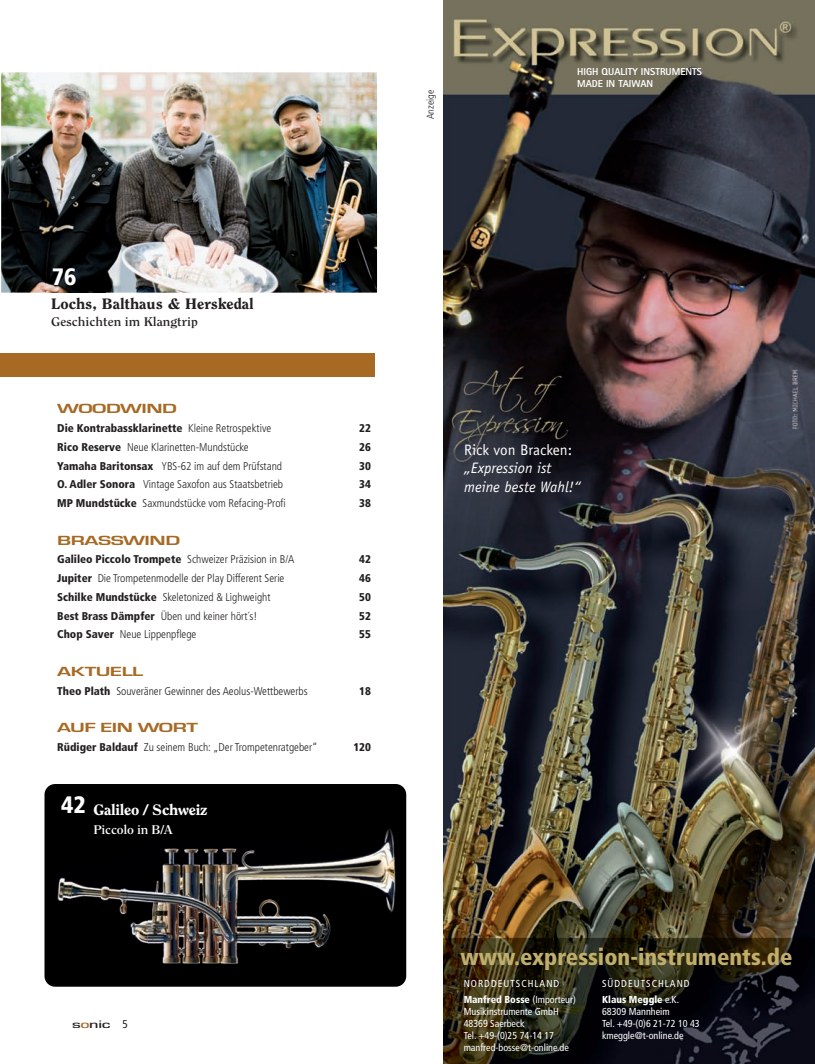
<style>
.page{position:relative;width:815px;height:1064px;background:#fff}
.page>*{position:absolute;margin:0;border:0;box-sizing:border-box;transform-origin:0 0}
.t1{font:900 condensed 23.75px "Frutiger LT Std";color:#fff}
.t2{font:900 condensed 23.12px "Frutiger";color:#c1ae6b}
.t3{font:italic 15.12px/18.1px "Officina Sans";color:#fff}
.t4{font:15.12px "Officina Sans";color:#fff}
.t5{font:800 15px "Clearface Std";color:#231f20;scale:1.1 1}
.t6{font:800 15px "Clearface Std";letter-spacing:-.015em;color:#fff;scale:1.1 1}
.t7{font:700 13.75px "Eurostile T";letter-spacing:-.02em;color:#a66a25;scale:1.6 1}
.t8{font:700 12.5px "Clearface Std";color:#231f20;scale:1.1 1}
.t9{font:700 12.5px "Clearface Std";letter-spacing:-.015em;color:#fff;scale:1.1 1}
.t10{font:300 condensed 11.25px "Frutiger LT Std";color:#231f20}
.t11{font:900 condensed 11.25px "Frutiger LT Std";color:#231f20}
.t12{font:500 11.25px "Eurostile T";letter-spacing:-.02em;color:#231f20;scale:1.6 1}
.t13{font:condensed 10.12px/12.1px "Frutiger";color:#fff}
.t14{font:condensed 10.12px/15.9px "Frutiger";letter-spacing:.1em;color:#fff}
.t15{font:800 10.12px/12.1px "Rotis Sans Serif";color:#fff}
.t16{font:300 condensed 10px "Frutiger LT Std";color:#231f20}
.s1{font-weight:300}
.s2{font-weight:900}
.s3{font-family:"Frutiger LT Std";font-weight:900;font-stretch:condensed;font-size:23.75px}
.s4{color:#a66a25}
.s5{font-family:"Frutiger LT Std";font-weight:400;font-stretch:condensed}
</style>
<div class="page">
<div style="left:0;top:353px;width:375px;height:24px;background:#a66a25"></div>
<img style="left:1px;top:72px;width:377px;height:221px">
<img style="left:46px;top:259px;width:60px;height:34px">
<img style="left:443px;top:0;width:372px;height:1064px">
<img style="left:45px;top:784px;width:361px;height:202px">
<p class="t16" style="left:426px;top:119px;width:31px;rotate:-90deg">Anzeige</p>
<p class="t15" style="left:577px;top:67px;width:127px">HIGH QUALITY INSTRUMENTS<br>MADE IN TAIWAN</p>
<h1 class="t1" style="left:52px;top:267px;width:26px">76</h1>
<h3 class="t5" style="left:51px;top:298px;width:186px">Lochs, Balthaus &amp; Herskedal</h3>
<p class="t8" style="left:51px;top:316px;width:135px">Geschichten im Klangtrip</p>
<p class="t7" style="left:57px;top:400px;width:76px">WOODWIND</p>
<p class="t11" style="left:57px;top:424px;width:215px">Die Kontrabassklarinette <span class="s1">Kleine Retrospektive</span></p>
<p class="t11" style="left:359px;top:424px;width:13px">22</p>
<p class="t10" style="left:57px;top:442px;width:193px"><span class="s2">Rico Reserve</span> Neue Klarinetten-Mundstücke</p>
<p class="t11" style="left:359px;top:442px;width:13px">26</p>
<p class="t10" style="left:57px;top:461px;width:226px"><span class="s2">Yamaha Baritonsax</span> YBS-62 im auf dem Prüfstand</p>
<p class="t11" style="left:359px;top:461px;width:13px">30</p>
<p class="t10" style="left:57px;top:480px;width:227px"><span class="s2">O. Adler Sonora</span> Vintage Saxofon aus Staatsbetrieb</p>
<p class="t11" style="left:359px;top:480px;width:13px">34</p>
<p class="t10" style="left:57px;top:499px;width:230px"><span class="s2">MP Mundstücke</span> Saxmundstücke vom Refacing-Profi</p>
<p class="t11" style="left:359px;top:499px;width:13px">38</p>
<p class="t7" style="left:57px;top:532px;width:78px">BRASSWIND</p>
<p class="t10" style="left:57px;top:555px;width:239px"><span class="s2">Galileo Piccolo Trompete</span> Schweizer Präzision in B/A</p>
<p class="t11" style="left:359px;top:555px;width:13px">42</p>
<p class="t10" style="left:57px;top:574px;width:229px"><span class="s2">Jupiter</span> Die Trompetenmodelle der Play Different Serie</p>
<p class="t11" style="left:359px;top:574px;width:13px">46</p>
<p class="t10" style="left:57px;top:592px;width:215px"><span class="s2">Schilke Mundstücke</span> Skeletonized &amp; Lighweight</p>
<p class="t11" style="left:359px;top:592px;width:13px">50</p>
<p class="t10" style="left:57px;top:611px;width:202px"><span class="s2">Best Brass Dämpfer</span> Üben und keiner hört´s!</p>
<p class="t11" style="left:359px;top:611px;width:13px">52</p>
<p class="t10" style="left:57px;top:630px;width:141px"><span class="s2">Chop Saver</span> Neue Lippenpflege</p>
<p class="t11" style="left:359px;top:630px;width:13px">55</p>
<p class="t7" style="left:57px;top:663px;width:55px">AKTUELL</p>
<p class="t10" style="left:57px;top:686px;width:252px"><span class="s2">Theo Plath</span> Souveräner Gewinner des Aeolus-Wettbewerbs</p>
<p class="t11" style="left:359px;top:686px;width:13px">18</p>
<p class="t7" style="left:57px;top:719px;width:90px">AUF EIN WORT</p>
<p class="t10" style="left:57px;top:742px;width:262px"><span class="s2">Rüdiger Baldauf</span> Zu seinem Buch: „Der Trompetenratgeber“</p>
<p class="t11" style="left:353px;top:742px;width:19px">120</p>
<h3 class="t6" style="left:61px;top:803px;width:135px"><span class="s3">42</span> Galileo / Schweiz</h3>
<p class="t9" style="left:93px;top:824px;width:73px">Piccolo in B/A</p>
<p class="t12" style="left:72px;top:1017px;width:36px">s<span class="s4">o</span>nic <span class="s5">5</span></p>
<h3 class="t4" style="left:464px;top:444px;width:109px">Rick von Bracken:</h3>
<h3 class="t3" style="left:464px;top:460px;width:118px">„Expression ist meine beste Wahl!“</h3>
<h2 class="t2" style="left:460px;top:947px;width:334px">www.expression-instruments.de</h2>
<p class="t14" style="left:602px;top:976px;width:89px">SÜDDEUTSCHLAND<br><span class="s2">Klaus Meggle</span> e.K.</p>
<p class="t13" style="left:602px;top:1006px;width:99px">68309 Mannheim<br>Tel. +49-(0)6 21-72 10 43 kmeggle@t-online.de</p>
<p class="t14" style="left:464px;top:976px;width:114px">NORDDEUTSCHLAND<br><span class="s2">Manfred Bosse</span> (Importeur)</p>
<p class="t13" style="left:464px;top:1006px;width:107px">Musikinstrumente GmbH<br>48369 Saerbeck<br>Tel. +49-(0)25 74-14 17 manfred-bosse@t-online.de</p>
</div>
